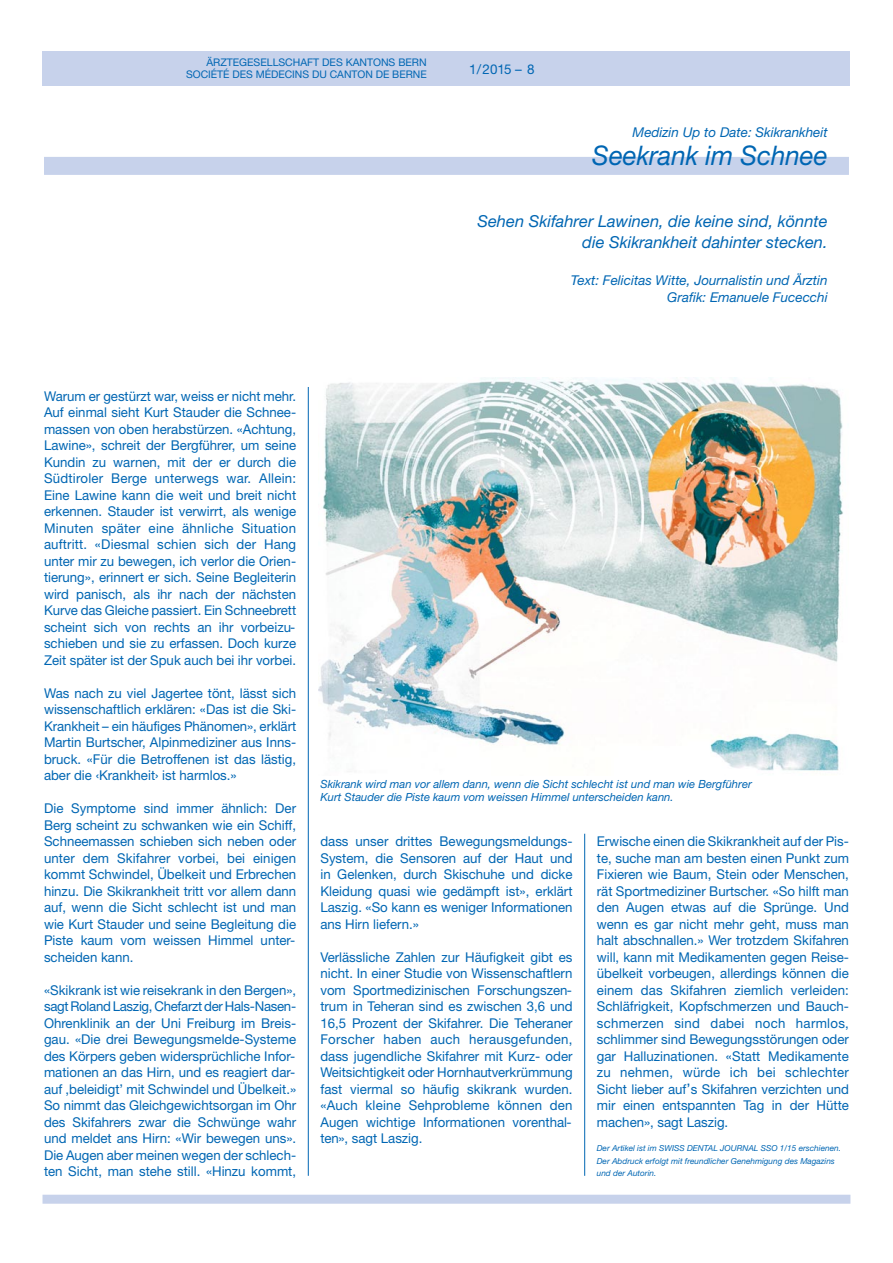
<style>
.page{position:relative;width:893px;height:1263px;background:#fff}
.page>*{position:absolute;margin:0;border:0;box-sizing:border-box;transform-origin:0 0}
.t1{font:italic 27px "Helvetica Neue LT";color:#0066b3;scale:.96 1}
.t2{font:italic 16.5px/20.7px "Helvetica Neue LT";color:#0066b3;text-align:right}
.t3{font:13.5px/16.5px "Helvetica Neue LT";color:#0066b3;text-align:justify}
.t4{font:italic 13.5px/16.5px "Helvetica Neue LT";color:#0066b3;text-align:right}
.t5{font:italic 11.25px/12.3px "Helvetica Neue LT";color:#0066b3}
.t6{font:10.5px/12px "Helvetica Neue LT";color:#0066b3;text-align:right}
.t7{font:italic 8.25px/12.3px "Helvetica Neue LT";color:#0066b3}
.s1{font-family:"Lucida Grande"}
</style>
<div class="page">
<div style="left:43px;top:1195px;width:807px;height:9px;background:#c7d2eb"></div>
<div style="left:43px;top:51px;width:807px;height:34px;background:#c7d2eb"></div>
<hr style="left:308px;top:387px;width:1px;height:789px;background:#0066b3">
<hr style="left:584px;top:834px;width:1px;height:342px;background:#0066b3">
<div style="left:44px;top:157px;width:805px;height:18px;background:#c7d2eb"></div>
<img style="left:319px;top:378px;width:524px;height:393px">
<p class="t6" style="left:186px;top:58px;width:242px">ÄRZTEGESELLSCHAFT DES KANTONS BERN<br>SOCIÉTÉ DES MÉDECINS DU CANTON DE BERNE</p>
<p class="t3" style="left:469px;top:62px;width:67px">1/2015 – 8</p>
<p class="t4" style="left:633px;top:125px;width:197px">Medizin Up to Date: Skikrankheit</p>
<h1 class="t1" style="left:592px;top:146px;width:247px">Seekrank im Schnee</h1>
<p class="t2" style="left:477px;top:213px;width:352px">Sehen Skifahrer Lawinen, die keine sind, könnte die Skikrankheit dahinter stecken.</p>
<p class="t4" style="left:571px;top:273px;width:258px">Text: Felicitas Witte, Journalistin und Ärztin<br>Grafik: Emanuele Fucecchi</p>
<p class="t3" style="left:44px;top:389px;width:254px">Warum er gestürzt war, weiss er nicht mehr.<br>Auf einmal sieht Kurt Stauder die Schnee&shy;massen von oben herabstürzen. «Achtung, Lawine», schreit der Bergführer, um seine Kundin zu warnen, mit der er durch die Südtiroler Berge unterwegs war. Allein:<br>Eine Lawine kann die weit und breit nicht erkennen. Stauder ist verwirrt, als wenige Minuten später eine ähnliche Situation auftritt. «Diesmal schien sich der Hang unter mir zu bewegen, ich verlor die Orien&shy;tierung», erinnert er sich. Seine Begleiterin wird panisch, als ihr nach der nächsten Kurve das Gleiche passiert. Ein Schneebrett scheint sich von rechts an ihr vorbeizu&shy;schieben und sie zu erfassen. Doch kurze Zeit später ist der Spuk auch bei ihr vorbei.</p>
<p class="t3" style="left:44px;top:686px;width:254px">Was nach zu viel Jagertee tönt, lässt sich wissenschaftlich erklären: «Das ist die Ski-Krankheit – ein häufiges Phänomen», erklärt Martin Burtscher, Alpinmediziner aus Inns&shy;bruck. «Für die Betroffenen ist das lästig, aber die ‹Krankheit› ist harmlos.»</p>
<p class="t3" style="left:44px;top:801px;width:254px">Die Symptome sind immer ähnlich: Der Berg scheint zu schwanken wie ein Schiff, Schneemassen schieben sich neben oder unter dem Skifahrer vorbei, bei einigen kommt Schwindel, Übelkeit und Erbrechen hinzu. Die Skikrankheit tritt vor allem dann auf, wenn die Sicht schlecht ist und man wie Kurt Stauder und seine Begleitung die Piste kaum vom weissen Himmel unter&shy;scheiden kann.</p>
<p class="t3" style="left:44px;top:983px;width:254px">«Skikrank ist wie reisekrank in den Bergen», sagt Roland Laszig, Chefarzt der Hals-Nasen-Ohrenklinik an der Uni Freiburg im Breis&shy;gau. «Die drei Bewegungsmelde-Systeme des Körpers geben widersprüchliche Infor&shy;mationen an das Hirn, und es reagiert dar&shy;auf ,beleidigt’ mit Schwindel und Übelkeit.» So nimmt das Gleichgewichtsorgan im Ohr des Skifahrers zwar die Schwünge wahr und meldet ans Hirn: «Wir bewegen uns».<br>Die Augen aber meinen wegen der schlech&shy;ten Sicht, man stehe still. «Hinzu kommt,</p>
<p class="t5" style="left:320px;top:779px;width:433px">Skikrank wird man vor allem dann, wenn die Sicht schlecht ist und man wie Bergführer<br>Kurt Stauder die Piste kaum vom weissen Himmel unterscheiden kann.</p>
<p class="t3" style="left:320px;top:834px;width:254px">dass unser drittes Bewegungsmeldungs-System, die Sensoren auf der Haut und in Gelenken, durch Skischuhe und dicke Kleidung quasi wie gedämpft ist», erklärt Laszig. «So kann es weniger Informationen ans Hirn liefern.»</p>
<p class="t3" style="left:320px;top:950px;width:254px">Verlässliche Zahlen zur Häufigkeit gibt es nicht. In einer Studie von Wissenschaftlern vom Sportmedizinischen Forschungszen&shy;trum in Teheran sind es zwischen 3,6 und 16,5 Prozent der Skifahrer. Die Teheraner Forscher haben auch herausgefunden, dass jugendliche Skifahrer mit Kurz- oder Weitsichtigkeit oder Hornhautverkrümmung fast viermal so häufig skikrank wurden. «Auch kleine Sehprobleme können den Augen wichtige Informationen vorenthal&shy;ten», sagt Laszig.</p>
<p class="t3" style="left:597px;top:834px;width:254px">Erwische einen die Skikrankheit auf der Pis&shy;te, suche man am besten einen Punkt zum Fixieren wie Baum, Stein oder Menschen, rät Sportmediziner Burtscher. «So hilft man den Augen etwas auf die Sprünge. Und wenn es gar nicht mehr geht, muss man halt abschnallen.» Wer trotzdem Skifahren will, kann mit Medikamenten gegen Reise&shy;übelkeit vorbeugen, allerdings können die einem das Skifahren ziemlich verleiden:<br>Schläfrigkeit, Kopfschmerzen und Bauch&shy;schmerzen sind dabei noch harmlos, schlimmer sind Bewegungsstörungen oder gar Halluzinationen. «Statt Medikamente zu nehmen, würde ich bei schlechter Sicht lieber auf<span class="s1">’</span>s Skifahren verzichten und mir einen entspannten Tag in der Hütte machen», sagt Laszig.</p>
<p class="t7" style="left:597px;top:1143px;width:246px">Der Artikel ist im SWISS DENTAL JOURNAL SSO 1/15 erschienen.<br>Der Abdruck erfolgt mit freundlicher Genehmigung des Magazins und der Autorin.</p>
</div>
